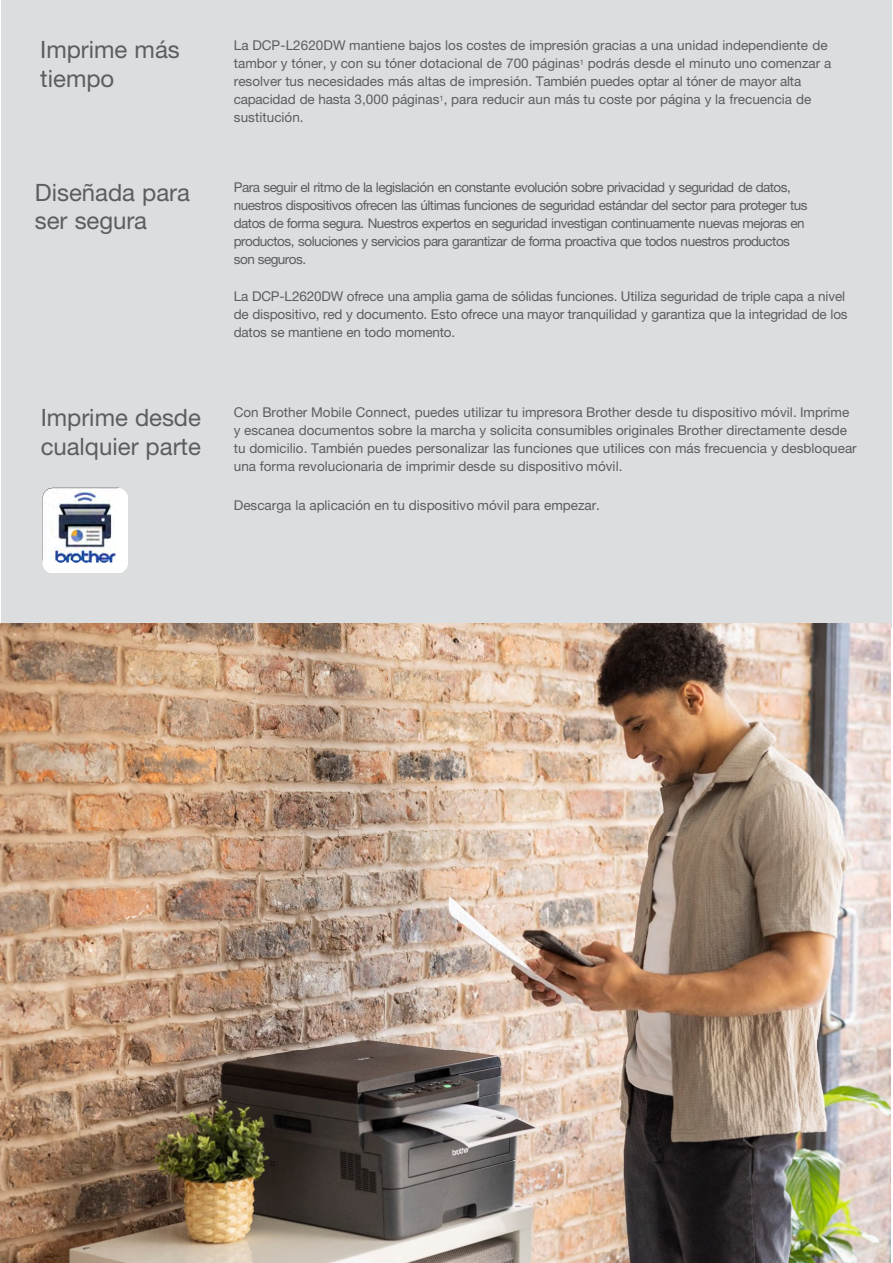
<style>
.page{position:relative;width:893px;height:1263px;background:#fff}
.page>*{position:absolute;margin:0;border:0;box-sizing:border-box;transform-origin:0 0}
.t1{font:24px/28.5px "Helvetica Neue LTW1 G";color:#5c5d60}
.t2{font:13.5px/18px "Helvetica Neue LTW1 G";letter-spacing:-.005em;color:#5c5d60}
.t3{font:13.5px/18px "Helvetica Neue LTW1 G";letter-spacing:-.04em;color:#5c5d60}
</style>
<div class="page">
<div style="left:1px;top:0;width:891px;height:627px;background:#dcddde"></div>
<img style="left:42px;top:488px;width:85px;height:85px">
<img style="left:0;top:623px;width:890px;height:639px">
<p class="t1" style="left:40px;top:38px;width:141px">Imprime más tiempo</p>
<p class="t2" style="left:234px;top:39px;width:599px">La DCP-L2620DW mantiene bajos los costes de impresión gracias a una unidad independiente de tambor y tóner, y con su tóner dotacional de 700 páginas<sup>1</sup> podrás desde el minuto uno comenzar a resolver tus necesidades más altas de impresión. También puedes optar al tóner de mayor alta capacidad de hasta 3,000 páginas<sup>1</sup>, para reducir aun más tu coste por página y la frecuencia de sustitución.</p>
<p class="t1" style="left:35px;top:181px;width:157px">Diseñada para ser segura</p>
<p class="t3" style="left:234px;top:180px;width:575px">Para seguir el ritmo de la legislación en constante evolución sobre privacidad y seguridad de datos, nuestros dispositivos ofrecen las últimas funciones de seguridad estándar del sector para proteger tus datos de forma segura. Nuestros expertos en seguridad investigan continuamente nuevas mejoras en productos, soluciones y servicios para garantizar de forma proactiva que todos nuestros productos son seguros.</p>
<p class="t2" style="left:234px;top:289px;width:615px">La DCP-L2620DW ofrece una amplia gama de sólidas funciones. Utiliza seguridad de triple capa a nivel de dispositivo, red y documento. Esto ofrece una mayor tranquilidad y garantiza que la integridad de los datos se mantiene en todo momento.</p>
<p class="t1" style="left:41px;top:407px;width:162px">Imprime desde cualquier parte</p>
<p class="t2" style="left:234px;top:405px;width:624px">Con Brother Mobile Connect, puedes utilizar tu impresora Brother desde tu dispositivo móvil. Imprime y escanea documentos sobre la marcha y solicita consumibles originales Brother directamente desde tu domicilio. También puedes personalizar las funciones que utilices con más frecuencia y desbloquear una forma revolucionaria de imprimir desde su dispositivo móvil.</p>
<p class="t2" style="left:234px;top:498px;width:368px">Descarga la aplicación en tu dispositivo móvil para empezar.</p>
</div>
